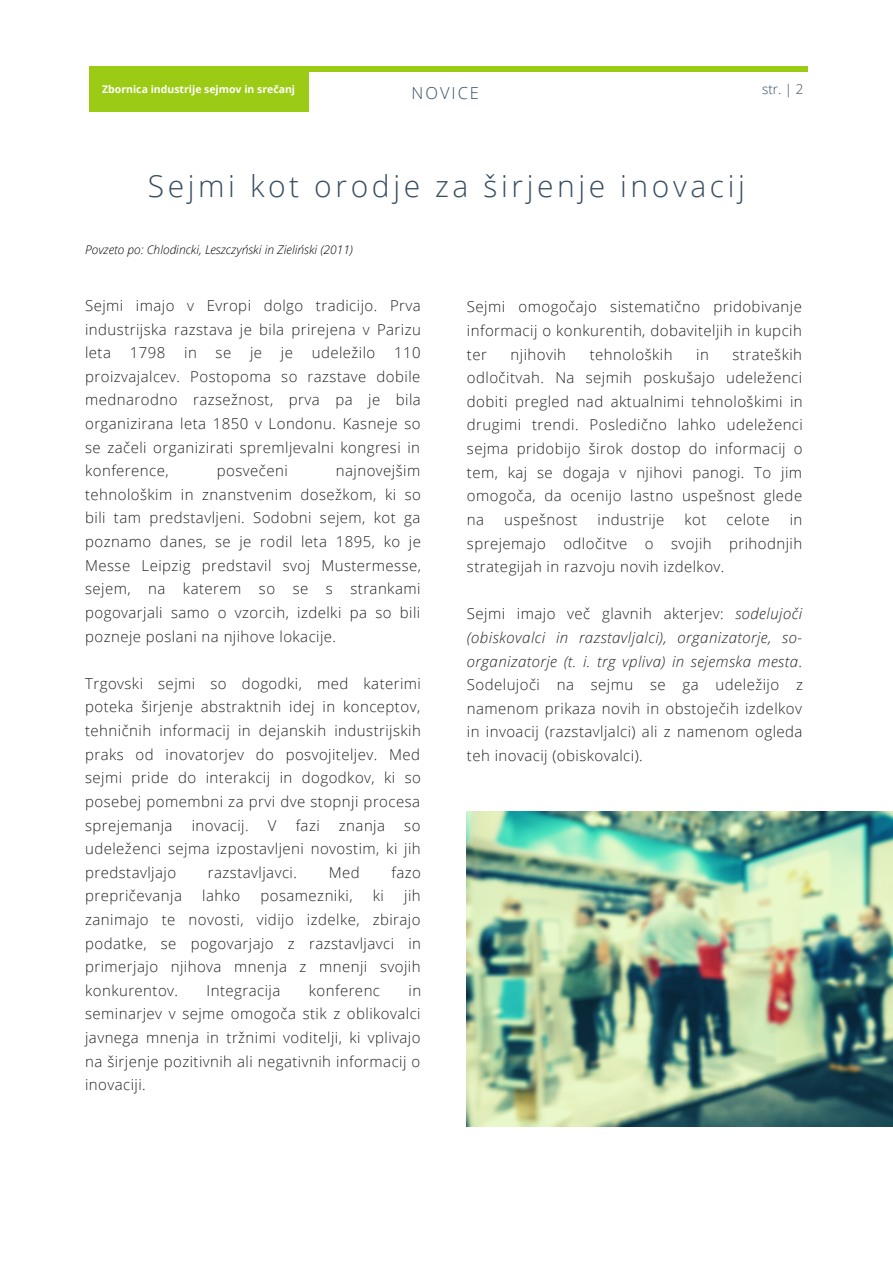
<style>
.page{position:relative;width:893px;height:1264px;background:#fff}
.page>*{position:absolute;margin:0;border:0;box-sizing:border-box;transform-origin:0 0}
.t1{font:300 30px "Open Sans";letter-spacing:.12em;color:#364d62}
.t2{font:300 16.5px "Open Sans";letter-spacing:.12em;color:#364d62}
.t3{font:300 15px/23.5px "Open Sans";letter-spacing:.03em;color:#222;text-align:justify}
.t4{font:300 13.5px "Open Sans";color:#364d62}
.t5{font:italic 300 12px "Open Sans";color:#000}
.t6{font:700 10.5px "Open Sans";color:#fff}
.s1{font-style:italic}
</style>
<div class="page">
<div style="left:89px;top:66px;width:718px;height:6px;background:#9bcb14"></div>
<div style="left:89px;top:66px;width:219px;height:45px;background:#9bcb14"></div>
<img style="left:467px;top:812px;width:425px;height:314px">
<p class="t6" style="left:102px;top:81px;width:194px">Zbornica industrije sejmov in srečanj</p>
<p class="t2" style="left:411px;top:81px;width:69px">NOVICE</p>
<p class="t4" style="left:762px;top:79px;width:43px">str. | 2</p>
<p class="t1" style="left:148px;top:164px;width:598px">Sejmi kot orodje za širjenje inovacij</p>
<p class="t5" style="left:85px;top:241px;width:269px">Povzeto po: Chlodincki, Leszczyński in Zieliński (2011)</p>
<p class="t3" style="left:85px;top:293px;width:337px">Sejmi imajo v Evropi dolgo tradicijo. Prva industrijska razstava je bila prirejena v Parizu leta</p>
<p class="t3" style="left:130px;top:340px;width:37px">1798</p>
<p class="t3" style="left:184px;top:340px;width:14px">in</p>
<p class="t3" style="left:215px;top:340px;width:17px">se</p>
<p class="t3" style="left:250px;top:340px;width:14px">je</p>
<p class="t3" style="left:281px;top:340px;width:14px">je</p>
<p class="t3" style="left:312px;top:340px;width:65px">udeležilo</p>
<p class="t3" style="left:85px;top:340px;width:337px;text-indent:309px">110 proizvajalcev. Postopoma so razstave dobile mednarodno razsežnost, prva pa je bila organizirana leta 1850 v Londonu. Kasneje so se začeli organizirati spremljevalni kongresi in konference,</p>
<p class="t3" style="left:85px;top:458px;width:337px;text-indent:251px">najnovejšim tehnološkim in znanstvenim dosežkom, ki so bili tam predstavljeni. Sodobni sejem, kot ga poznamo danes, se je rodil leta 1895, ko je Messe Leipzig predstavil svoj Mustermesse, sejem, na katerem so se s strankami pogovarjali samo o vzorcih, izdelki pa so bili pozneje poslani na njihove lokacije.</p>
<p class="t3" style="left:85px;top:671px;width:337px">Trgovski sejmi so dogodki, med katerimi poteka širjenje abstraktnih idej in konceptov, tehničnih informacij in dejanskih industrijskih praks od inovatorjev do posvojiteljev. Med sejmi pride do interakcij in dogodkov, ki so posebej pomembni za prvi dve stopnji procesa sprejemanja</p>
<p class="t3" style="left:217px;top:458px;width:72px">posvečeni</p>
<p class="t3" style="left:192px;top:813px;width:58px">inovacij.</p>
<p class="t3" style="left:268px;top:813px;width:10px">V</p>
<p class="t3" style="left:295px;top:813px;width:26px">fazi</p>
<p class="t3" style="left:339px;top:813px;width:48px">znanja</p>
<p class="t3" style="left:85px;top:813px;width:337px;text-indent:319px">so udeleženci sejma izpostavljeni novostim, ki jih predstavljajo</p>
<p class="t3" style="left:208px;top:860px;width:90px">razstavljavci.</p>
<p class="t3" style="left:329px;top:860px;width:32px">Med</p>
<p class="t3" style="left:391px;top:860px;width:31px">fazo</p>
<p class="t3" style="left:85px;top:883px;width:98px">prepričevanja</p>
<p class="t3" style="left:202px;top:883px;width:39px">lahko</p>
<p class="t3" style="left:260px;top:883px;width:93px">posamezniki,</p>
<p class="t3" style="left:373px;top:883px;width:13px">ki</p>
<p class="t3" style="left:85px;top:883px;width:337px;text-indent:319px">jih zanimajo te novosti, vidijo izdelke, zbirajo podatke, se pogovarjajo z razstavljavci in primerjajo njihova mnenja z mnenji svojih konkurentov.</p>
<p class="t3" style="left:206px;top:978px;width:75px">Integracija</p>
<p class="t3" style="left:309px;top:978px;width:73px">konferenc</p>
<p class="t3" style="left:85px;top:978px;width:337px;text-indent:323px">in seminarjev v sejme omogoča stik z oblikovalci javnega mnenja in tržnimi voditelji, ki vplivajo na širjenje pozitivnih ali negativnih informacij o inovaciji.</p>
<p class="t3" style="left:467px;top:295px;width:336px">Sejmi omogočajo sistematično pridobivanje informacij o konkurentih, dobaviteljih in kupcih ter</p>
<p class="t3" style="left:467px;top:342px;width:337px;text-indent:265px">strateških odločitvah. Na sejmih poskušajo udeleženci dobiti pregled nad aktualnimi tehnološkimi in drugimi trendi. Posledično lahko udeleženci sejma pridobijo širok dostop do informacij o tem, kaj se dogaja v njihovi panogi. To jim omogoča, da ocenijo lastno uspešnost glede na</p>
<p class="t3" style="left:510px;top:342px;width:57px">njihovih</p>
<p class="t3" style="left:589px;top:342px;width:84px">tehnoloških</p>
<p class="t3" style="left:696px;top:342px;width:14px">in</p>
<p class="t3" style="left:504px;top:507px;width:75px">uspešnost</p>
<p class="t3" style="left:597px;top:507px;width:68px">industrije</p>
<p class="t3" style="left:684px;top:507px;width:23px">kot</p>
<p class="t3" style="left:726px;top:507px;width:44px">celote</p>
<p class="t3" style="left:467px;top:507px;width:337px;text-indent:323px">in sprejemajo odločitve o svojih prihodnjih strategijah in razvoju novih izdelkov.</p>
<p class="t3" style="left:467px;top:601px;width:337px">Sejmi imajo več glavnih akterjev: <span class="s1">sodelujoči (obiskovalci in razstavljalci), organizatorje, so&shy;organizatorje (t. i. trg vpliva) in sejemska mesta</span>.<br>Sodelujoči na sejmu se ga udeležijo z namenom prikaza novih in obstoječih izdelkov in invoacij (razstavljalci) ali z namenom ogleda teh inovacij (obiskovalci).</p>
</div>
